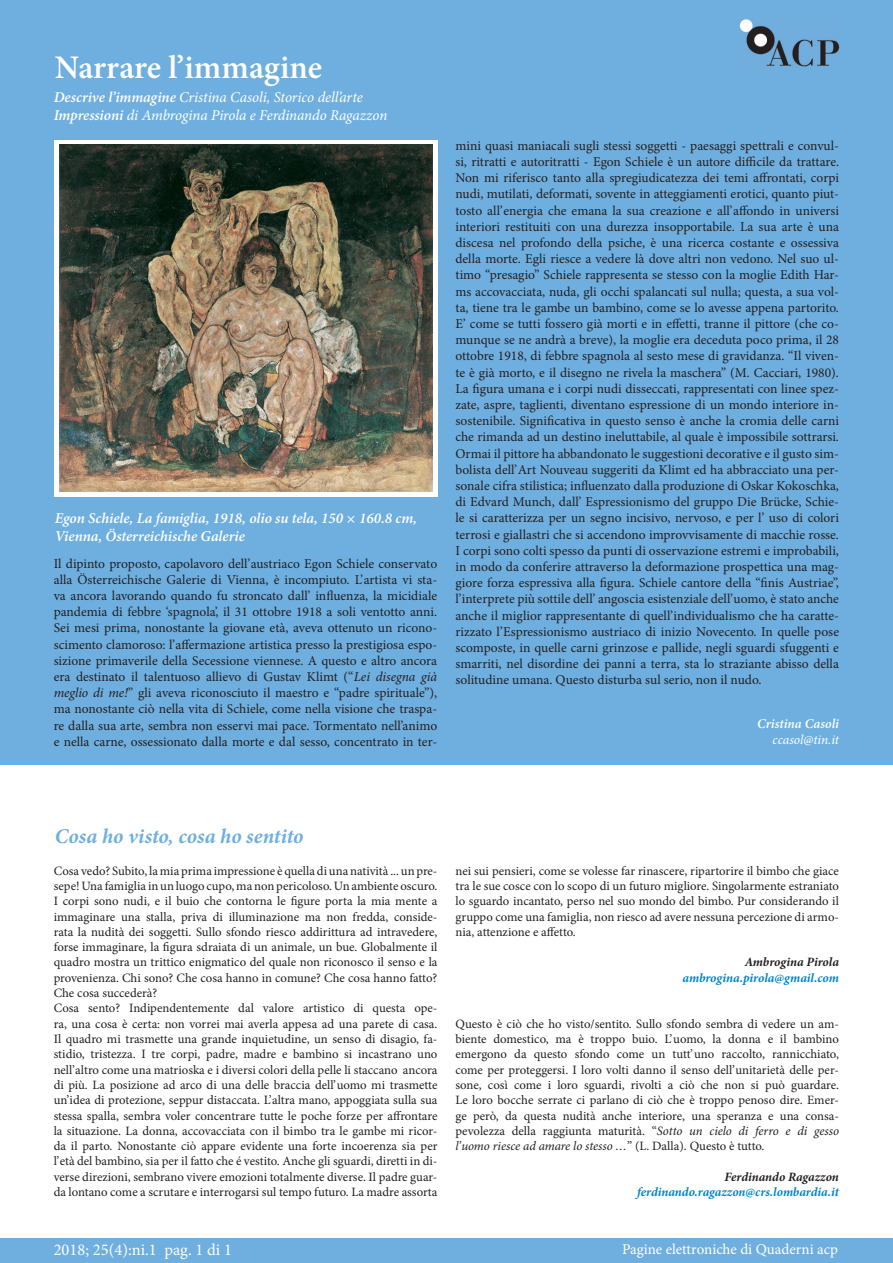
<style>
.page{position:relative;width:893px;height:1263px;background:#fff}
.page>*{position:absolute;margin:0;border:0;box-sizing:border-box;transform-origin:0 0}
.t1{font:600 33px "Minion Pro";color:#fff}
.t2{font:italic 700 21px "Minion Pro";color:#6fafdf}
.t3{font:16.5px "Minion Pro";color:#fff}
.t4{font:italic 15px "Minion Pro";letter-spacing:-.01em;color:#fff}
.t5{font:italic 600 15px/18px "Minion Pro";color:#fff}
.t6{font:15px "Minion Pro";color:#fff}
.t7{font:13.5px/16.2px "Minion Pro";color:#231f20;text-align:justify}
.t8{font:italic 600 13.5px "Minion Pro";letter-spacing:-.005em;color:#fff}
.t9{font:italic 13.5px "Minion Pro";letter-spacing:-.01em;color:#fff}
.t10{font:12.75px/15.3px "Minion Pro";color:#231f20;text-align:justify}
.t11{font:italic 700 12.75px "Minion Pro";letter-spacing:-.005em;color:#0084ca}
.t12{font:italic 700 12.75px "Minion Pro";letter-spacing:-.005em;color:#231f20}
.s1{font-weight:600}
.s2{font-style:italic}
</style>
<div class="page">
<div style="left:0;top:0;width:893px;height:764px;background:#6fafdf"></div>
<svg style="left:54px;top:140px;width:383px;height:356px;background:#e5e5e3"></svg>
<img style="left:739px;top:19px;width:100px;height:47px">
<div style="left:1px;top:1238px;width:892px;height:24px;background:#6fafdf"></div>
<img style="left:60px;top:145px;width:372px;height:347px">
<p class="t1" style="left:55px;top:45px;width:269px">Narrare l’immagine</p>
<p class="t4" style="left:54px;top:87px;width:311px"><span class="s1">Descrive l’immagine</span> Cristina Casoli, Storico dell’arte</p>
<p class="t4" style="left:54px;top:105px;width:335px"><span class="s1">Impressioni</span> di Ambrogina Pirola e Ferdinando Ragazzon</p>
<p class="t5" style="left:55px;top:509px;width:364px">Egon Schiele, La famiglia, 1918, olio su tela, 150 × 160.8 cm,<br>Vienna, Österreichische Galerie</p>
<p class="t7" style="left:54px;top:555px;width:385px">Il dipinto proposto, capolavoro dell’austriaco Egon Schiele conservato alla Österreichische Galerie di Vienna, è incompiuto. L’artista vi sta&shy;va ancora lavorando quando fu stroncato dall’ influenza, la micidiale pandemia di febbre ‘spagnola’, il 31 ottobre 1918 a soli ventotto anni.<br>Sei mesi prima, nonostante la giovane età, aveva ottenuto un ricono&shy;scimento clamoroso: l’affermazione artistica presso la prestigiosa espo&shy;sizione primaverile della Secessione viennese. A questo e altro ancora era destinato il talentuoso allievo di Gustav Klimt (“<span class="s2">Lei disegna già meglio di me!</span>” gli aveva riconosciuto il maestro e “padre spirituale”), ma nonostante ciò nella vita di Schiele, come nella visione che traspa&shy;re dalla sua arte, sembra non esservi mai pace. Tormentato nell’animo e nella carne, ossessionato dalla morte e dal sesso, concentrato in ter-</p>
<p class="t7" style="left:455px;top:137px;width:385px">mini quasi maniacali sugli stessi soggetti - paesaggi spettrali e convul&shy;si, ritratti e autoritratti - Egon Schiele è un autore difficile da trattare.<br>Non mi riferisco tanto alla spregiudicatezza dei temi affrontati, corpi nudi, mutilati, deformati, sovente in atteggiamenti erotici, quanto piut&shy;tosto all’energia che emana la sua creazione e all’affondo in universi interiori restituiti con una durezza insopportabile. La sua arte è una discesa nel profondo della psiche, è una ricerca costante e ossessiva della morte. Egli riesce a vedere là dove altri non vedono. Nel suo ul&shy;timo “presagio” Schiele rappresenta se stesso con la moglie Edith Har&shy;ms accovacciata, nuda, gli occhi spalancati sul nulla; questa, a sua vol&shy;ta, tiene tra le gambe un bambino, come se lo avesse appena partorito.<br>E’ come se tutti fossero già morti e in effetti, tranne il pittore (che co&shy;munque se ne andrà a breve), la moglie era deceduta poco prima, il 28 ottobre 1918, di febbre spagnola al sesto mese di gravidanza. “Il viven&shy;te è già morto, e il disegno ne rivela la maschera” (M. Cacciari, 1980).<br>La figura umana e i corpi nudi disseccati, rappresentati con linee spez&shy;zate, aspre, taglienti, diventano espressione di un mondo interiore in&shy;sostenibile. Significativa in questo senso è anche la cromia delle carni che rimanda ad un destino ineluttabile, al quale è impossibile sottrarsi.<br>Ormai il pittore ha abbandonato le suggestioni decorative e il gusto sim&shy;bolista dell’Art Nouveau suggeriti da Klimt ed ha abbracciato una per&shy;sonale cifra stilistica; influenzato dalla produzione di Oskar Kokoschka, di Edvard Munch, dall’ Espressionismo del gruppo Die Brücke, Schie&shy;le si caratterizza per un segno incisivo, nervoso, e per l’ uso di colori terrosi e giallastri che si accendono improvvisamente di macchie rosse.<br>I corpi sono colti spesso da punti di osservazione estremi e improbabili, in modo da conferire attraverso la deformazione prospettica una mag&shy;giore forza espressiva alla figura. Schiele cantore della “finis Austriae”, l’interprete più sottile dell’ angoscia esistenziale dell’uomo, è stato anche anche il miglior rappresentante di quell’individualismo che ha caratte&shy;rizzato l’Espressionismo austriaco di inizio Novecento. In quelle pose scomposte, in quelle carni grinzose e pallide, negli sguardi sfuggenti e smarriti, nel disordine dei panni a terra, sta lo straziante abisso della solitudine umana. Questo disturba sul serio, non il nudo.</p>
<p class="t8" style="left:757px;top:714px;width:83px">Cristina Casoli</p>
<p class="t9" style="left:773px;top:730px;width:68px">ccasol@tin.it</p>
<p class="t2" style="left:55px;top:822px;width:250px">Cosa ho visto, cosa ho sentito</p>
<p class="t10" style="left:54px;top:863px;width:385px">Cosa vedo? Subito, la mia prima impressione è quella di una natività ... un pre&shy;sepe! Una famiglia in un luogo cupo, ma non pericoloso. Un ambiente oscuro.<br>I corpi sono nudi, e il buio che contorna le figure porta la mia mente a immaginare una stalla, priva di illuminazione ma non fredda, conside&shy;rata la nudità dei soggetti. Sullo sfondo riesco addirittura ad intravedere, forse immaginare, la figura sdraiata di un animale, un bue. Globalmente il quadro mostra un trittico enigmatico del quale non riconosco il senso e la provenienza. Chi sono? Che cosa hanno in comune? Che cosa hanno fatto?<br>Che cosa succederà?</p>
<p class="t10" style="left:54px;top:1001px;width:385px">Cosa sento? Indipendentemente dal valore artistico di questa ope&shy;ra, una cosa è certa: non vorrei mai averla appesa ad una parete di casa.<br>Il quadro mi trasmette una grande inquietudine, un senso di disagio, fa&shy;stidio, tristezza. I tre corpi, padre, madre e bambino si incastrano uno nell’altro come una matrioska e i diversi colori della pelle li staccano ancora di più. La posizione ad arco di una delle braccia dell’uomo mi trasmette un’idea di protezione, seppur distaccata. L’altra mano, appoggiata sulla sua stessa spalla, sembra voler concentrare tutte le poche forze per affrontare la situazione. La donna, accovacciata con il bimbo tra le gambe mi ricor&shy;da il parto. Nonostante ciò appare evidente una forte incoerenza sia per l’età del bambino, sia per il fatto che é vestito. Anche gli sguardi, diretti in di&shy;verse direzioni, sembrano vivere emozioni totalmente diverse. Il padre guar&shy;da lontano come a scrutare e interrogarsi sul tempo futuro. La madre assorta</p>
<p class="t10" style="left:455px;top:863px;width:385px">nei sui pensieri, come se volesse far rinascere, ripartorire il bimbo che giace tra le sue cosce con lo scopo di un futuro migliore. Singolarmente estraniato lo sguardo incantato, perso nel suo mondo del bimbo. Pur considerando il gruppo come una famiglia, non riesco ad avere nessuna percezione di armo&shy;nia, attenzione e affetto.</p>
<p class="t12" style="left:745px;top:953px;width:96px">Ambrogina Pirola</p>
<p class="t11" style="left:683px;top:968px;width:158px">ambrogina.pirola@gmail.com</p>
<p class="t10" style="left:455px;top:1016px;width:385px">Questo è ciò che ho visto/sentito. Sullo sfondo sembra di vedere un am&shy;biente domestico, ma è troppo buio. L’uomo, la donna e il bambino emergono da questo sfondo come un tutt’uno raccolto, rannicchiato, come per proteggersi. I loro volti danno il senso dell’unitarietà delle per&shy;sone, così come i loro sguardi, rivolti a ciò che non si può guardare.<br>Le loro bocche serrate ci parlano di ciò che è troppo penoso dire. Emer&shy;ge però, da questa nudità anche interiore, una speranza e una consa&shy;pevolezza della raggiunta maturità. “<span class="s2">Sotto un cielo di ferro e di gesso l’uomo riesce ad amare lo stesso …</span>” (L. Dalla). Questo è tutto.</p>
<p class="t12" style="left:724px;top:1167px;width:116px">Ferdinando Ragazzon</p>
<p class="t11" style="left:637px;top:1183px;width:203px">ferdinando.ragazzon@crs.lombardia.it</p>
<p class="t3" style="left:54px;top:1239px;width:180px">2018; 25(4):ni.1 pag. 1 di 1</p>
<p class="t6" style="left:622px;top:1239px;width:217px">Pagine elettroniche di Quaderni acp</p>
</div>
